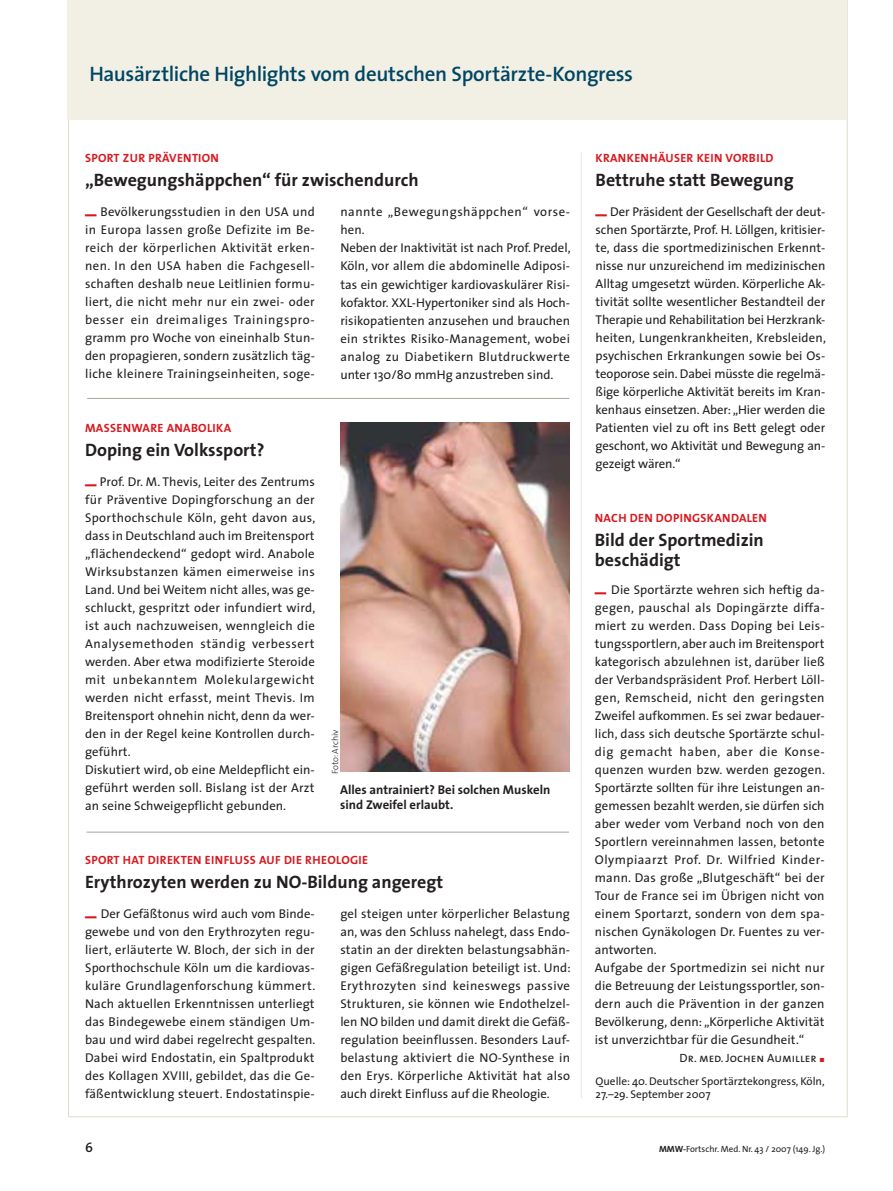
<style>
.page{position:relative;width:893px;height:1191px;background:#fff}
.page>*{position:absolute;margin:0;border:0;box-sizing:border-box;transform-origin:0 0}
.t1{font:600 21px "The Sans";letter-spacing:-.02em;color:#004562}
.t2{font:700 18px/19.5px "The Sans";color:#231f20}
.t3{font:600 13.5px "The Sans";color:#231f20}
.t4{font:12.75px/18px "The Sans";letter-spacing:.01em;color:#231f20;text-align:justify}
.t5{font:700 12.75px/15px "The Sans";color:#231f20}
.t6{font:700 12px "The Sans";letter-spacing:.025em;color:#d71920}
.t7{font:12px "The Sans Caps";letter-spacing:.005em;color:#231f20}
.t8{font:11.25px/13.5px "The Sans";color:#231f20}
.t9{font:9px "The Sans";color:#231f20}
.t10{font:300 9px "The Sans";color:#231f20}
.s1{font-weight:900;color:#d71920}
.s2{font-family:"The Sans Expert";font-size:6px;color:#d71920}
.s3{font-weight:700}
</style>
<div class="page">
<div style="left:67px;top:0;width:779px;height:120px;background:#f2f0e5"></div>
<hr style="left:87px;top:398px;width:482px;height:1px;background:#a9a89d">
<hr style="left:86px;top:832px;width:483px;height:1px;background:#a9a89d">
<img style="left:340px;top:422px;width:230px;height:350px">
<hr style="left:580px;top:152px;width:2px;height:947px;background:#ebebe6">
<h1 class="t1" style="left:89px;top:66px;width:545px">Hausärztliche Highlights vom deutschen Sportärzte-Kongress</h1>
<p class="t6" style="left:85px;top:153px;width:135px">SPORT ZUR PRÄVENTION</p>
<h2 class="t2" style="left:85px;top:172px;width:335px">„Bewegungshäppchen“ für zwischendurch</h2>
<p class="t4" style="left:85px;top:204px;width:231px"><span class="s1">–</span> Bevölkerungsstudien in den USA und in Europa lassen große Defizite im Be&shy;reich der körperlichen Aktivität erken&shy;nen. In den USA haben die Fachgesell&shy;schaften deshalb neue Leitlinien formu&shy;liert, die nicht mehr nur ein zwei- oder besser ein dreimaliges Trainingspro&shy;gramm pro Woche von eineinhalb Stun&shy;den propagieren, sondern zusätzlich täg&shy;liche kleinere Trainingseinheiten, soge-</p>
<p class="t4" style="left:340px;top:204px;width:232px;text-align:left">nannte „Bewegungshäppchen“ vorse&shy;hen.<br>Neben der Inaktivität ist nach Prof. Predel, Köln, vor allem die abdominelle Adiposi&shy;tas ein gewichtiger kardiovaskulärer Risi&shy;kofaktor. XXL-Hypertoniker sind als Hoch&shy;risikopatienten anzusehen und brauchen ein striktes Risiko-Management, wobei analog zu Diabetikern Blutdruckwer te unter 130/80 mmHg anzustreben sind.</p>
<p class="t6" style="left:85px;top:423px;width:148px">MASSENWARE ANABOLIKA</p>
<h2 class="t2" style="left:85px;top:442px;width:181px">Doping ein Volkssport?</h2>
<p class="t4" style="left:85px;top:474px;width:232px;text-align:left"><span class="s1">–</span> Prof. Dr. M. Thevis, Leiter des Zentrums für Präventive Dopingforschung an der Sporthochschule Köln, geht davon aus, dass in Deutschland auch im Breitensport „flächendeckend“ gedopt wird. Anabole Wirksubstanzen kämen eimerweise ins Land. Und bei Weitem nicht alles, was ge&shy;schluckt, gespritzt oder infundiert wird, ist auch nachzuweisen, wenngleich die Analysemethoden ständig verbessert werden. Aber etwa modifizierte Steroide mit unbekanntem Molekulargewicht werden nicht erfasst, meint Thevis. Im Breitensport ohnehin nicht, denn da wer&shy;den in der Regel keine Kontrollen durch&shy;geführt.<br>Diskutiert wird, ob eine Meldepflicht ein&shy;geführt werden soll. Bislang ist der Arzt an seine Schweigepflicht gebunden.</p>
<p class="t10" style="left:332px;top:774px;width:46px;rotate:-90deg">Foto: Archiv</p>
<p class="t5" style="left:340px;top:783px;width:212px">Alles antrainiert? Bei solchen Muskeln sind Zweifel erlaubt.</p>
<p class="t6" style="left:85px;top:855px;width:284px">SPORT HAT DIREKTEN EINFLUSS AUF DIE RHEOLOGIE</p>
<h2 class="t2" style="left:85px;top:874px;width:359px">Erythrozyten werden zu NO-Bildung angeregt</h2>
<p class="t4" style="left:85px;top:906px;width:232px"><span class="s1">–</span> Der Gefäßtonus wird auch vom Binde&shy;gewebe und von den Erythrozyten regu&shy;liert, erläuterte W. Bloch, der sich in der Sporthochschule Köln um die kardiovas&shy;kuläre Grundlagenforschung kümmert.<br>Nach aktuellen Erkenntnissen unterliegt das Bindegewebe einem ständigen Um&shy;bau und wird dabei regelrecht gespalten.<br>Dabei wird Endostatin, ein Spaltprodukt des Kollagen XVIII, gebildet, das die Ge&shy;fäßentwicklung steuert. Endostatinspie-</p>
<p class="t4" style="left:340px;top:906px;width:232px">gel steigen unter körperlicher Belastung an, was den Schluss nahelegt, dass Endo&shy;statin an der direkten belastungsabhän&shy;gigen Gefäßregulation beteiligt ist. Und:<br>Erythrozyten sind keineswegs passive Strukturen, sie können wie Endothelzel&shy;len NO bilden und damit direkt die Gefäß&shy;regulation beeinflussen. Besonders Lauf&shy;belastung aktiviert die NO-Synthese in den Erys. Körperliche Aktivität hat also auch direkt Einfluss auf die Rheologie.</p>
<p class="t6" style="left:595px;top:153px;width:179px">KRANKENHÄUSER KEIN VORBILD</p>
<h2 class="t2" style="left:595px;top:172px;width:200px">Bettruhe statt Bewegung</h2>
<p class="t4" style="left:595px;top:204px;width:232px"><span class="s1">–</span> Der Präsident der Gesellschaft der deut&shy;schen Sportärzte, Prof. H. Löllgen, kritisier&shy;te, dass die sportmedizinischen Erkennt&shy;nisse nur unzureichend im medizinischen Alltag umgesetzt würden. Körperliche Ak&shy;tivität sollte wesentlicher Bestandteil der Therapie und Rehabilitation bei Herzkrank&shy;heiten, Lungenkrankheiten, Krebsleiden, psychischen Erkrankungen sowie bei Os&shy;teo porose sein. Dabei müsste die regelmä&shy;ßige körperliche Aktivität bereits im Kran&shy;kenhaus einsetzen. Aber: „Hier werden die Patienten viel zu oft ins Bett gelegt oder geschont, wo Aktivität und Bewegung an&shy;gezeigt wären.“</p>
<p class="t6" style="left:595px;top:513px;width:173px">NACH DEN DOPINGSKANDALEN</p>
<h2 class="t2" style="left:595px;top:532px;width:170px">Bild der Sportmedizin beschädigt</h2>
<p class="t4" style="left:595px;top:582px;width:232px;text-align:left"><span class="s1">–</span> Die Sportärzte wehren sich heftig da&shy;gegen, pauschal als Dopingärzte diffa&shy;miert zu werden. Dass Doping bei Leis&shy;tungssportlern, aber auch im Breitensport kategorisch abzulehnen ist, darüber ließ der Verbandspräsident Prof. Herbert Löll&shy;gen, Remscheid, nicht den geringsten Zweifel aufkommen. Es sei zwar bedauer&shy;lich, dass sich deutsche Sportärzte schul&shy;dig gemacht haben, aber die Konse&shy;quenzen wur den bzw. werden gezogen.<br>Sportärzte sollten für ihre Leistungen an&shy;gemessen bezahlt werden, sie dürfen sich aber weder vom Verband noch von den Sportlern vereinnahmen lassen, betonte Olympiaarzt Prof. Dr. Wilfried Kinder&shy;mann. Das große „Blutgeschäft“ bei der Tour de France sei im Übrigen nicht von einem Sportarzt, sondern von dem spa&shy;nischen Gynäkologen Dr. Fuentes zu ver&shy;antworten.<br>Aufgabe der Sportmedizin sei nicht nur die Betreuung der Leistungssportler, son&shy;dern auch die Prävention in der ganzen Bevölkerung, denn: „Körperliche Aktivität ist unverzichtbar für die Gesundheit.“</p>
<p class="t7" style="left:679px;top:1051px;width:146px">Dr. med. Jochen Aumiller <span class="s2">ó</span></p>
<p class="t8" style="left:595px;top:1075px;width:230px">Quelle: 40. Deutscher Sportärztekongress, Köln,<br>27.–29. September 2007</p>
<p class="t3" style="left:85px;top:1143px;width:9px">6</p>
<p class="t9" style="left:659px;top:1146px;width:168px"><span class="s3">MMW-</span>Fortschr. Med. Nr. 43 / 2007 (149. Jg.)</p>
</div>
